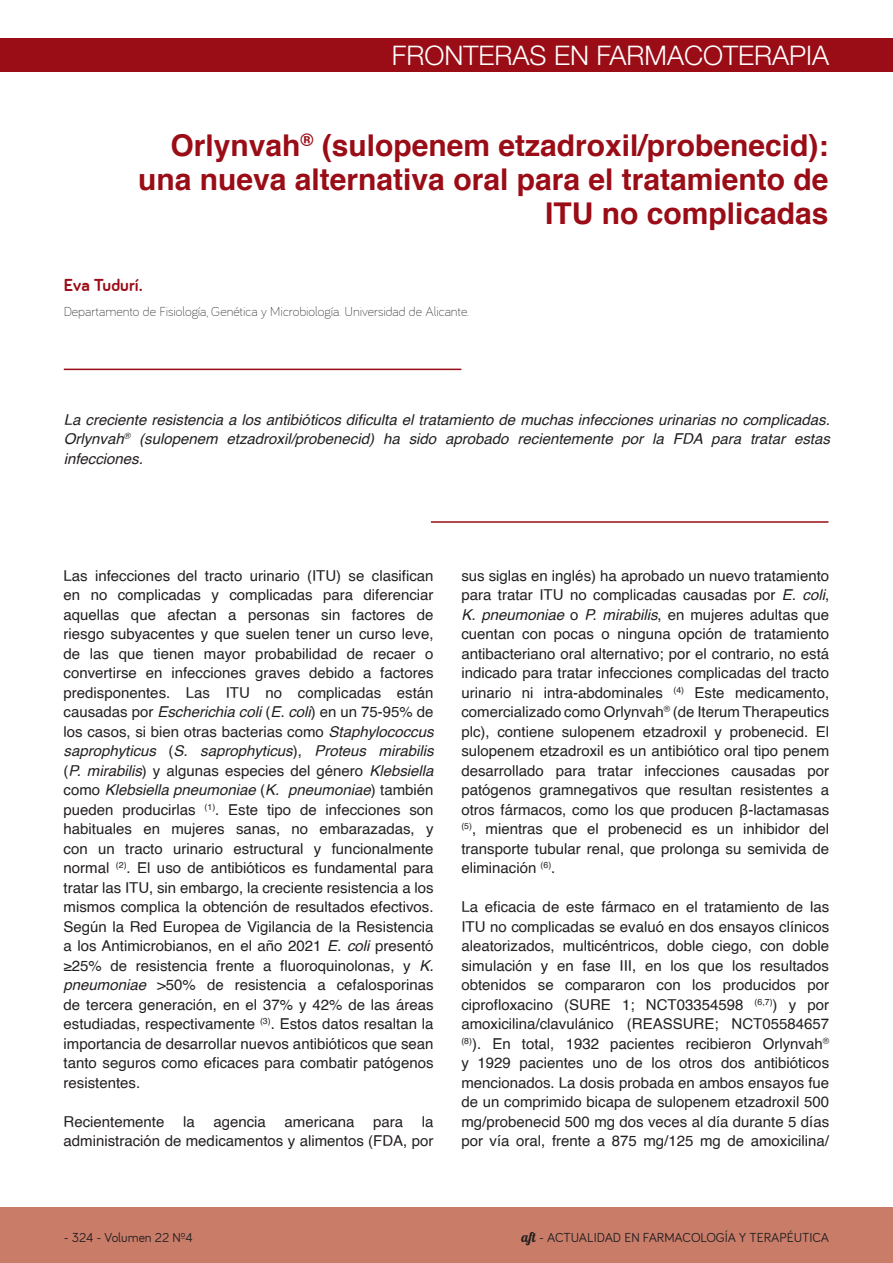
<style>
.page{position:relative;width:893px;height:1263px;background:#fff}
.page>*{position:absolute;margin:0;border:0;box-sizing:border-box;transform-origin:0 0}
.TÍTULO{font:700 30px "Helvetica";color:#9a0c16}
.ENCABEZADOS_1{font:300 27px "Helvetica Neue";color:#fff}
.t1{font:700 18px "Bariol";color:#9a0c16}
.PÁRRAFO{font:15px/19.5px "Helvetica";color:#231f20;text-align:justify}
.PÁRRAFO-2{font:italic 15px/19.5px "Helvetica";color:#231f20;text-align:justify}
.t2{font:300 13.5px "Bariol";color:#231f20}
.NUMERACIÓN{font:13.5px "Bariol";color:#231f20}
.s1{font-style:italic}
.s2{font-family:"Lobster 1.4"}
</style>
<div class="page">
<div style="left:0;top:1208px;width:893px;height:55px;background:#c97d69"></div>
<div style="left:0;top:38px;width:893px;height:33px;background:#9a0c16"></div>
<hr style="left:64px;top:369px;width:397px;height:1px;background:#9a0c16">
<hr style="left:431px;top:521px;width:397px;height:2px;background:#9a0c16">
<p class="ENCABEZADOS_1" style="left:392px;top:39px;width:439px">FRONTERAS EN FARMACOTERAPIA</p>
<p class="TÍTULO" style="left:170px;top:121px;width:660px">Orlynvah<sup>®</sup> (sulopenem etzadroxil/probenecid):</p>
<p class="TÍTULO" style="left:138px;top:155px;width:692px">una nueva alternativa oral para el tratamiento de</p>
<p class="TÍTULO" style="left:545px;top:189px;width:285px">ITU no complicadas</p>
<p class="t1" style="left:64px;top:274px;width:80px">Eva Tudurí.</p>
<p class="t2" style="left:64px;top:303px;width:407px">Departamento de Fisiología, Genética y Microbiología. Universidad de Alicante.</p>
<p class="PÁRRAFO-2" style="left:64px;top:410px;width:768px">La creciente resistencia a los antibióticos dificulta el tratamiento de muchas infecciones urinarias no complicadas.<br>Orlynvah<sup>®</sup> (sulopenem etzadroxil/probenecid) ha sido aprobado recientemente por la FDA para tratar estas infecciones.</p>
<p class="PÁRRAFO" style="left:64px;top:566px;width:371px">Las infecciones del tracto urinario (ITU) se clasifican en no complicadas y complicadas para diferenciar aquellas que afectan a personas sin factores de riesgo subyacentes y que suelen tener un curso leve, de las que tienen mayor probabilidad de recaer o convertirse en infecciones graves debido a factores predisponentes. Las ITU no complicadas están causadas por <span class="s1">Escherichia coli</span> (<span class="s1">E. coli</span>) en un 75-95% de los casos, si bien otras bacterias como <span class="s1">Staphylococcus saprophyticus</span> (<span class="s1">S. saprophyticus</span>), <span class="s1">Proteus mirabilis </span>(<span class="s1">P. mirabilis</span>) y algunas especies del género <span class="s1">Klebsiella </span>como <span class="s1">Klebsiella pneumoniae</span> (<span class="s1">K. pneumoniae</span>) también pueden producirlas <sup>(1)</sup>. Este tipo de infecciones son habituales en mujeres sanas, no embarazadas, y con un tracto urinario estructural y funcionalmente normal <sup>(2)</sup>. El uso de antibióticos es fundamental para tratar las ITU, sin embargo, la creciente resistencia a los mismos complica la obtención de resultados efectivos.<br>Según la Red Europea de Vigilancia de la Resistencia a los Antimicrobianos, en el año 2021 <span class="s1">E. coli</span> presentó ≥25% de resistencia frente a fluoroquinolonas, y <span class="s1">K. pneumoniae</span> &gt;50% de resistencia a cefalosporinas de tercera generación, en el 37% y 42% de las áreas estudiadas, respectivamente <sup>(3)</sup>. Estos datos resaltan la importancia de desarrollar nuevos antibióticos que sean tanto seguros como eficaces para combatir patógenos resistentes.</p>
<p class="PÁRRAFO" style="left:64px;top:1112px;width:371px">Recientemente la agencia americana para la administración de medicamentos y alimentos (FDA, por</p>
<p class="PÁRRAFO" style="left:461px;top:566px;width:369px">sus siglas en inglés) ha aprobado un nuevo tratamiento para tratar ITU no complicadas causadas por <span class="s1">E. coli</span>, <span class="s1">K. pneumoniae</span> o <span class="s1">P. mirabilis</span>, en mujeres adultas que cuentan con pocas o ninguna opción de tratamiento antibacteriano oral alternativo; por el contrario, no está indicado para tratar infecciones complicadas del tracto urinario ni intra-abdominales <sup>(4)</sup> Este medicamento, comercializado como Orlynvah<sup>®</sup> (de Iterum Therapeutics plc), contiene sulopenem etzadroxil y probenecid. El sulopenem etzadroxil es un antibiótico oral tipo penem desarrollado para tratar infecciones causadas por patógenos gramnegativos que resultan resistentes a otros fármacos, como los que producen β-lactamasas <sup>(5)</sup>, mientras que el probenecid es un inhibidor del transporte tubular renal, que prolonga su semivida de eliminación <sup>(6)</sup>.</p>
<p class="PÁRRAFO" style="left:461px;top:897px;width:369px">La eficacia de este fármaco en el tratamiento de las ITU no complicadas se evaluó en dos ensayos clínicos aleatorizados, multicéntricos, doble ciego, con doble simulación y en fase III, en los que los resultados obtenidos se compararon con los producidos por ciprofloxacino (SURE 1; NCT03354598 <sup>(6,7)</sup>) y por amoxicilina/clavulánico (REASSURE; NCT05584657 <sup>(8)</sup>). En total, 1932 pacientes recibieron Orlynvah<sup>® </sup>y 1929 pacientes uno de los otros dos antibióticos mencionados. La dosis probada en ambos ensayos fue de un comprimido bicapa de sulopenem etzadroxil 500 mg/probenecid 500 mg dos veces al día durante 5 días por vía oral, frente a 875 mg/125 mg de amoxicilina/</p>
<p class="NUMERACIÓN" style="left:64px;top:1230px;width:131px">- 324 - Volumen 22 Nº4</p>
<p class="NUMERACIÓN" style="left:522px;top:1230px;width:309px"><span class="s2">aft</span> - ACTUALIDAD EN FARMACOLOGÍA Y TERAPÉUTICA</p>
</div>
